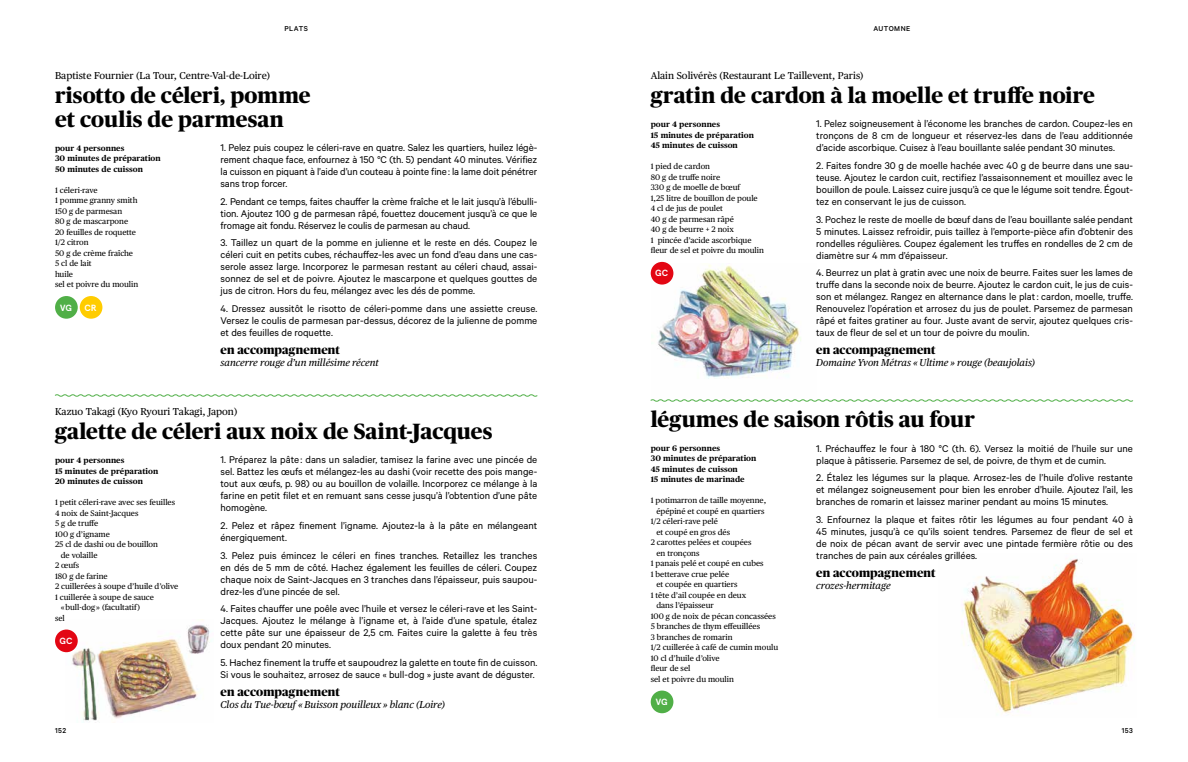
<style>
.page{position:relative;width:1188px;height:762px;background:#fff}
.page>*{position:absolute;margin:0;border:0;box-sizing:border-box;transform-origin:0 0}
.t1{font:800 22px/24px "Publico";color:#000}
.t2{font:800 12px "Publico Banner";letter-spacing:.01em;color:#000}
.t3{font:11px/12px "Calibre";color:#000;text-align:justify}
.t4{font:italic 10px "Publico Text";color:#000}
.t5{font:10px "Publico Text";color:#000}
.t6{font:700 9px "Apercu";letter-spacing:.005em;color:#fff}
.t7{font:8px/10.5px "Publico Text";color:#000}
.t8{font:700 8px/10.5px "Publico Text";color:#000}
.t9{font:500 8px "Calibre";letter-spacing:.06em;color:#000}
</style>
<div class="page">
<img style="left:65px;top:619px;width:145px;height:102px">
<img style="left:655px;top:263px;width:146px;height:116px">
<img style="left:962px;top:559px;width:173px;height:154px">
<svg style="left:54px;top:394px;width:484px;height:3px"></svg>
<div style="left:55px;top:296px;width:23px;height:23px;background:#50af47;border-radius:50%"></div>
<div style="left:80px;top:296px;width:22px;height:23px;background:#fc0;border-radius:50%"></div>
<div style="left:55px;top:630px;width:23px;height:22px;background:#e30613;border-radius:50%"></div>
<svg style="left:650px;top:399px;width:483px;height:3px"></svg>
<div style="left:650px;top:691px;width:23px;height:22px;background:#50af47;border-radius:50%"></div>
<div style="left:650px;top:262px;width:23px;height:23px;background:#e30613;border-radius:50%"></div>
<p class="t9" style="left:284px;top:24px;width:25px">PLATS</p>
<p class="t9" style="left:873px;top:24px;width:38px">AUTOMNE</p>
<p class="t5" style="left:55px;top:70px;width:216px">Baptiste Fournier (La Tour, Centre-Val-de-Loire)</p>
<h1 class="t1" style="left:55px;top:83px;width:257px">risotto de céleri, pomme et coulis de parmesan</h1>
<p class="t8" style="left:55px;top:143px;width:107px">pour 4 personnes<br>30 minutes de préparation<br>50 minutes de cuisson</p>
<p class="t7" style="left:55px;top:185px;width:85px">1 céleri-rave<br>1 pomme granny smith<br>150 g de parmesan<br>80 g de mascarpone<br>20 feuilles de roquette<br>1/2 citron<br>50 g de crème fraîche<br>5 cl de lait<br>huile<br>sel et poivre du moulin</p>
<p class="t6" style="left:60px;top:302px;width:13px">VG</p>
<p class="t6" style="left:85px;top:302px;width:14px">CR</p>
<p class="t3" style="left:220px;top:141px;width:318px">1. Pelez puis coupez le céleri-rave en quatre. Salez les quartiers, huilez légè&shy;rement chaque face, enfournez à 150 °C (th. 5) pendant 40 minutes. Vérifiez la cuisson en piquant à l’aide d’un couteau à pointe fine: la lame doit pénétrer sans trop forcer.</p>
<p class="t3" style="left:220px;top:195px;width:318px">2. Pendant ce temps, faites chauffer la crème fraîche et le lait jusqu’à l’ébulli&shy;tion. Ajoutez 100 g de parmesan râpé, fouettez doucement jusqu’à ce que le fromage ait fondu. Réservez le coulis de parmesan au chaud.</p>
<p class="t3" style="left:220px;top:236px;width:318px">3. Taillez un quart de la pomme en julienne et le reste en dés. Coupez le céleri cuit en petits cubes, réchauffez-les avec un fond d’eau dans une cas&shy;serole assez large. Incorporez le parmesan restant au céleri chaud, assai&shy;sonnez de sel et de poivre. Ajoutez le mascarpone et quelques gouttes de jus de citron. Hors du feu, mélangez avec les dés de pomme.</p>
<p class="t3" style="left:220px;top:302px;width:318px">4. Dressez aussitôt le risotto de céleri-pomme dans une assiette creuse.<br>Versez le coulis de parmesan par-dessus, décorez de la julienne de pomme et des feuilles de roquette.</p>
<p class="t2" style="left:220px;top:341px;width:121px">en accompagnement</p>
<p class="t4" style="left:220px;top:356px;width:160px">sancerre rouge d’un millésime récent</p>
<p class="t5" style="left:55px;top:406px;width:184px">Kazuo Takagi (Kyo Ryouri Takagi, Japon)</p>
<h1 class="t1" style="left:55px;top:419px;width:439px">galette de céleri aux noix de Saint-Jacques</h1>
<p class="t8" style="left:55px;top:455px;width:105px">pour 4 personnes<br>15 minutes de préparation<br>20 minutes de cuisson</p>
<p class="t7" style="left:55px;top:497px;width:122px">1 petit céleri-rave avec ses feuilles</p>
<p class="t7" style="left:55px;top:508px;width:85px">4 noix de Saint-Jacques</p>
<p class="t7" style="left:55px;top:518px;width:45px">5 g de truffe</p>
<p class="t7" style="left:55px;top:529px;width:56px">100 g d’igname</p>
<p class="t7" style="left:55px;top:539px;width:104px">25 cl de dashi ou de bouillon</p>
<p class="t7" style="left:61px;top:550px;width:38px">de volaille</p>
<p class="t7" style="left:55px;top:560px;width:26px">2 œufs</p>
<p class="t7" style="left:55px;top:571px;width:54px">180 g de farine</p>
<p class="t7" style="left:55px;top:581px;width:125px">2 cuillerées à soupe d’huile d’olive</p>
<p class="t7" style="left:55px;top:592px;width:100px">1 cuillerée à soupe de sauce</p>
<p class="t7" style="left:61px;top:602px;width:81px">«bull-dog» (facultatif )</p>
<p class="t7" style="left:55px;top:613px;width:11px">sel</p>
<p class="t6" style="left:59px;top:635px;width:15px">GC</p>
<p class="t3" style="left:220px;top:453px;width:318px">1. Préparez la pâte : dans un saladier, tamisez la farine avec une pincée de sel. Battez les œufs et mélangez-les au dashi (voir recette des pois mange&shy;tout aux œufs, p. 98) ou au bouillon de volaille. Incorporez ce mélange à la farine en petit filet et en remuant sans cesse jusqu’à l’obtention d’une pâte homogène.</p>
<p class="t3" style="left:220px;top:519px;width:318px">2. Pelez et râpez finement l’igname. Ajoutez-la à la pâte en mélangeant énergiquement.</p>
<p class="t3" style="left:220px;top:549px;width:318px">3. Pelez puis émincez le céleri en fines tranches. Retaillez les tranches en dés de 5 mm de côté. Hachez également les feuilles de céleri. Coupez chaque noix de Saint-Jacques en 3 tranches dans l’épaisseur, puis saupou&shy;drez-les d’une pincée de sel.</p>
<p class="t3" style="left:220px;top:602px;width:318px">4. Faites chauffer une poêle avec l’huile et versez le céleri-rave et les Saint-Jacques. Ajoutez le mélange à l’igname et, à l’aide d’une spatule, étalez cette pâte sur une épaisseur de 2,5 cm. Faites cuire la galette à feu très doux pendant 20 minutes.</p>
<p class="t3" style="left:220px;top:656px;width:318px">5. Hachez finement la truffe et saupoudrez la galette en toute fin de cuisson.<br>Si vous le souhaitez, arrosez de sauce « bull-dog » juste avant de déguster.</p>
<p class="t2" style="left:220px;top:683px;width:121px">en accompagnement</p>
<p class="t4" style="left:220px;top:698px;width:226px">Clos du Tue-bœuf « Buisson pouilleux » blanc (Loire)</p>
<p class="t5" style="left:650px;top:70px;width:214px">Alain Solivérès (Restaurant Le Taillevent, Paris)</p>
<h1 class="t1" style="left:650px;top:83px;width:445px">gratin de cardon à la moelle et truffe noire</h1>
<p class="t3" style="left:816px;top:118px;width:318px">1. Pelez soigneusement à l’économe les branches de cardon. Coupez-les en tronçons de 8 cm de longueur et réservez-les dans de l’eau additionnée d’acide ascorbique. Cuisez à l’eau bouillante salée pendant 30 minutes.</p>
<p class="t3" style="left:816px;top:159px;width:318px">2. Faites fondre 30 g de moelle hachée avec 40 g de beurre dans une sau&shy;teuse. Ajoutez le cardon cuit, rectifiez l’assaisonnement et mouillez avec le bouillon de poule. Laissez cuire jusqu’à ce que le légume soit tendre. Égout&shy;tez en conservant le jus de cuisson.</p>
<p class="t3" style="left:816px;top:213px;width:318px">3. Pochez le reste de moelle de bœuf dans de l’eau bouillante salée pendant 5 minutes. Laissez refroidir, puis taillez à l’emporte-pièce afin d’obtenir des rondelles régulières. Coupez également les truffes en rondelles de 2 cm de diamètre sur 4 mm d’épaisseur.</p>
<p class="t3" style="left:816px;top:267px;width:318px">4. Beurrez un plat à gratin avec une noix de beurre. Faites suer les lames de truffe dans la seconde noix de beurre. Ajoutez le cardon cuit, le jus de cuis&shy;son et mélangez. Rangez en alternance dans le plat: cardon, moelle, truffe.<br>Renouvelez l’opération et arrosez du jus de poulet. Parsemez de parmesan râpé et faites gratiner au four. Juste avant de servir, ajoutez quelques cris&shy;taux de fleur de sel et un tour de poivre du moulin.</p>
<p class="t2" style="left:816px;top:341px;width:121px">en accompagnement</p>
<p class="t4" style="left:816px;top:357px;width:220px">Domaine Yvon Métras « Ultime » rouge (beaujolais)</p>
<p class="t8" style="left:650px;top:119px;width:105px">pour 4 personnes<br>15 minutes de préparation<br>45 minutes de cuisson</p>
<p class="t7" style="left:650px;top:161px;width:115px">1 pied de cardon<br>80 g de truffe noire<br>330 g de moelle de bœuf<br>1,25 litre de bouillon de poule<br>4 cl de jus de poulet<br>40 g de parmesan râpé<br>40 g de beurre + 2 noix<br>1 pincée d’acide ascorbique fleur de sel et poivre du moulin</p>
<p class="t6" style="left:655px;top:268px;width:15px">GC</p>
<h1 class="t1" style="left:650px;top:407px;width:325px">légumes de saison rôtis au four</h1>
<p class="t8" style="left:650px;top:443px;width:107px">pour 6 personnes<br>30 minutes de préparation<br>45 minutes de cuisson<br>15 minutes de marinade</p>
<p class="t7" style="left:650px;top:495px;width:117px">1 potimarron de taille moyenne,</p>
<p class="t7" style="left:656px;top:506px;width:110px">épépiné et coupé en quartiers</p>
<p class="t7" style="left:650px;top:516px;width:69px">1/2 céleri-rave pelé</p>
<p class="t7" style="left:656px;top:527px;width:75px">et coupé en gros dés</p>
<p class="t7" style="left:650px;top:537px;width:102px">2 carottes pelées et coupées</p>
<p class="t7" style="left:656px;top:548px;width:45px">en tronçons</p>
<p class="t7" style="left:650px;top:558px;width:114px">1 panais pelé et coupé en cubes</p>
<p class="t7" style="left:650px;top:569px;width:80px">1 betterave crue pelée</p>
<p class="t7" style="left:656px;top:579px;width:83px">et coupée en quartiers</p>
<p class="t7" style="left:650px;top:590px;width:97px">1 tête d’ail coupée en deux</p>
<p class="t7" style="left:656px;top:600px;width:59px">dans l’épaisseur</p>
<p class="t7" style="left:650px;top:611px;width:127px">100 g de noix de pécan concassées</p>
<p class="t7" style="left:650px;top:621px;width:111px">5 branches de thym effeuillées</p>
<p class="t7" style="left:650px;top:632px;width:83px">3 branches de romarin</p>
<p class="t7" style="left:650px;top:642px;width:129px">1/2 cuillerée à café de cumin moulu</p>
<p class="t7" style="left:650px;top:653px;width:70px">10 cl d’huile d’olive</p>
<p class="t7" style="left:650px;top:663px;width:41px">fleur de sel</p>
<p class="t7" style="left:650px;top:674px;width:85px">sel et poivre du moulin</p>
<p class="t6" style="left:655px;top:697px;width:13px">VG</p>
<p class="t3" style="left:816px;top:442px;width:318px">1. Préchauffez le four à 180 °C (th. 6). Versez la moitié de l’huile sur une plaque à pâtisserie. Parsemez de sel, de poivre, de thym et de cumin.</p>
<p class="t3" style="left:816px;top:471px;width:318px">2. Étalez les légumes sur la plaque. Arrosez-les de l’huile d’olive restante et mélangez soigneusement pour bien les enrober d’huile. Ajoutez l’ail, les branches de romarin et laissez mariner pendant au moins 15 minutes.</p>
<p class="t3" style="left:816px;top:513px;width:318px">3. Enfournez la plaque et faites rôtir les légumes au four pendant 40 à 45 minutes, jusqu’à ce qu’ils soient tendres. Parsemez de fleur de sel et de noix de pécan avant de servir avec une pintade fermière rôtie ou des tranches de pain aux céréales grillées.</p>
<p class="t2" style="left:816px;top:564px;width:121px">en accompagnement</p>
<p class="t4" style="left:816px;top:579px;width:76px">crozes-hermitage</p>
<p class="t9" style="left:55px;top:725px;width:13px">152</p>
<p class="t9" style="left:1121px;top:725px;width:13px">153</p>
</div>
